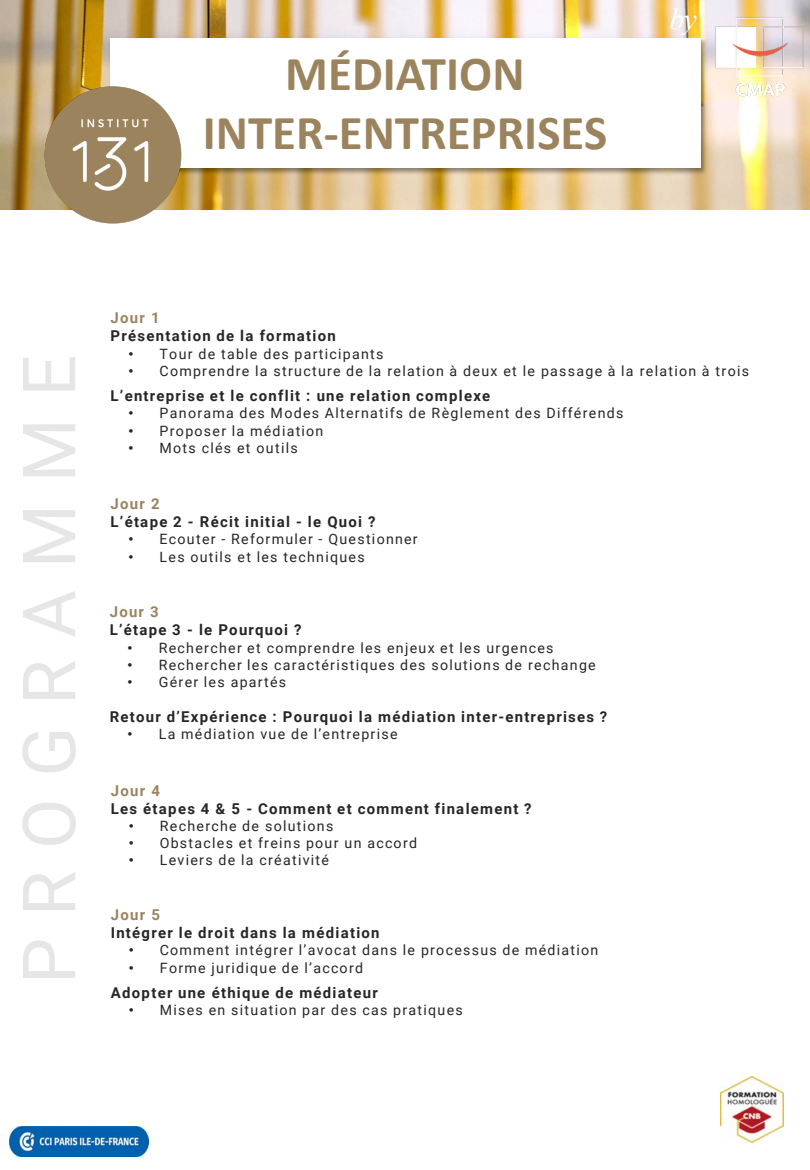
<style>
.page{position:relative;width:810px;height:1170px;background:#fff}
.page>*{position:absolute;margin:0;border:0;box-sizing:border-box;transform-origin:0 0}
.t1{font:73.5px "Roboto";letter-spacing:.295em;color:#e7e6e6}
.t2{font:700 48.9px/58.8px "Calibri";color:#9b835e;text-align:center}
.t3{font:italic 30px "Times New Roman";color:#fff}
.t4{font:700 15px "Roboto";letter-spacing:.085em;color:#262626}
.t5{font:700 15px "Roboto";letter-spacing:.08em;color:#9b835e}
.t6{font:14.25px "Roboto";letter-spacing:.09em;color:#262626}
.s1{font-family:"Arial"}
</style>
<div class="page">
<img style="left:0;top:0;width:810px;height:210px">
<img style="left:107px;top:35px;width:603px;height:143px">
<img style="left:170px;top:26px;width:476px;height:174px">
<div style="left:110px;top:38px;width:590px;height:130px;background:#fff"></div>
<img style="left:710px;top:8px;width:99px;height:98px">
<img style="left:44px;top:86px;width:140px;height:138px">
<img style="left:9px;top:1126px;width:140px;height:30px">
<img style="left:720px;top:1077px;width:64px;height:65px">
<h2 class="t2" style="left:203px;top:43px;width:406px">MÉDIATION<br>INTER-ENTREPRISES</h2>
<h3 class="t3" style="left:669px;top:-1px;width:29px">by</h3>
<p class="t1" style="left:-2px;top:984px;width:631px;rotate:-90deg">PROGRAMME</p>
<p class="t5" style="left:111px;top:307px;width:51px">Jour 1</p>
<p class="t4" style="left:111px;top:325px;width:227px">Présentation de la formation</p>
<p class="t6" style="left:128px;top:344px;width:257px"><span class="s1">•</span> Tour de table des participants</p>
<p class="t6" style="left:128px;top:361px;width:622px"><span class="s1">•</span> Comprendre la structure de la relation à deux et le passage à la relation à trois</p>
<p class="t4" style="left:111px;top:385px;width:381px">L’entreprise et le conflit : une relation complexe</p>
<p class="t6" style="left:128px;top:403px;width:497px"><span class="s1">•</span> Panorama des Modes Alternatifs de Règlement des Différends</p>
<p class="t6" style="left:128px;top:421px;width:197px"><span class="s1">•</span> Proposer la médiation</p>
<p class="t6" style="left:128px;top:438px;width:171px"><span class="s1">•</span> Mots clés et outils</p>
<p class="t5" style="left:111px;top:493px;width:51px">Jour 2</p>
<p class="t4" style="left:111px;top:511px;width:267px">L’étape 2 - Récit initial - le Quoi ?</p>
<p class="t6" style="left:128px;top:529px;width:291px"><span class="s1">•</span> Ecouter - Reformuler - Questionner</p>
<p class="t6" style="left:128px;top:547px;width:238px"><span class="s1">•</span> Les outils et les techniques</p>
<p class="t5" style="left:110px;top:601px;width:51px">Jour 3</p>
<p class="t4" style="left:110px;top:619px;width:193px">L’étape 3 - le Pourquoi ?</p>
<p class="t6" style="left:128px;top:638px;width:428px"><span class="s1">•</span> Rechercher et comprendre les enjeux et les urgences</p>
<p class="t6" style="left:128px;top:655px;width:470px"><span class="s1">•</span> Rechercher les caractéristiques des solutions de rechange</p>
<p class="t6" style="left:128px;top:672px;width:160px"><span class="s1">•</span> Gérer les apartés</p>
<p class="t4" style="left:110px;top:706px;width:499px">Retour d’Expérience : Pourquoi la médiation inter-entreprises ?</p>
<p class="t6" style="left:128px;top:724px;width:271px"><span class="s1">•</span> La médiation vue de l’entreprise</p>
<p class="t5" style="left:111px;top:780px;width:51px">Jour 4</p>
<p class="t4" style="left:111px;top:798px;width:422px">Les étapes 4 &amp; 5 - Comment et comment finalement ?</p>
<p class="t6" style="left:129px;top:816px;width:206px"><span class="s1">•</span> Recherche de solutions</p>
<p class="t6" style="left:129px;top:833px;width:290px"><span class="s1">•</span> Obstacles et freins pour un accord</p>
<p class="t6" style="left:129px;top:850px;width:202px"><span class="s1">•</span> Leviers de la créativité</p>
<p class="t5" style="left:111px;top:904px;width:51px">Jour 5</p>
<p class="t4" style="left:111px;top:922px;width:270px">Intégrer le droit dans la médiation</p>
<p class="t6" style="left:129px;top:940px;width:471px"><span class="s1">•</span> Comment intégrer l’avocat dans le processus de médiation</p>
<p class="t6" style="left:129px;top:958px;width:236px"><span class="s1">•</span> Forme juridique de l’accord</p>
<p class="t4" style="left:111px;top:982px;width:269px">Adopter une éthique de médiateur</p>
<p class="t6" style="left:129px;top:1000px;width:336px"><span class="s1">•</span> Mises en situation par des cas pratiques</p>
</div>
